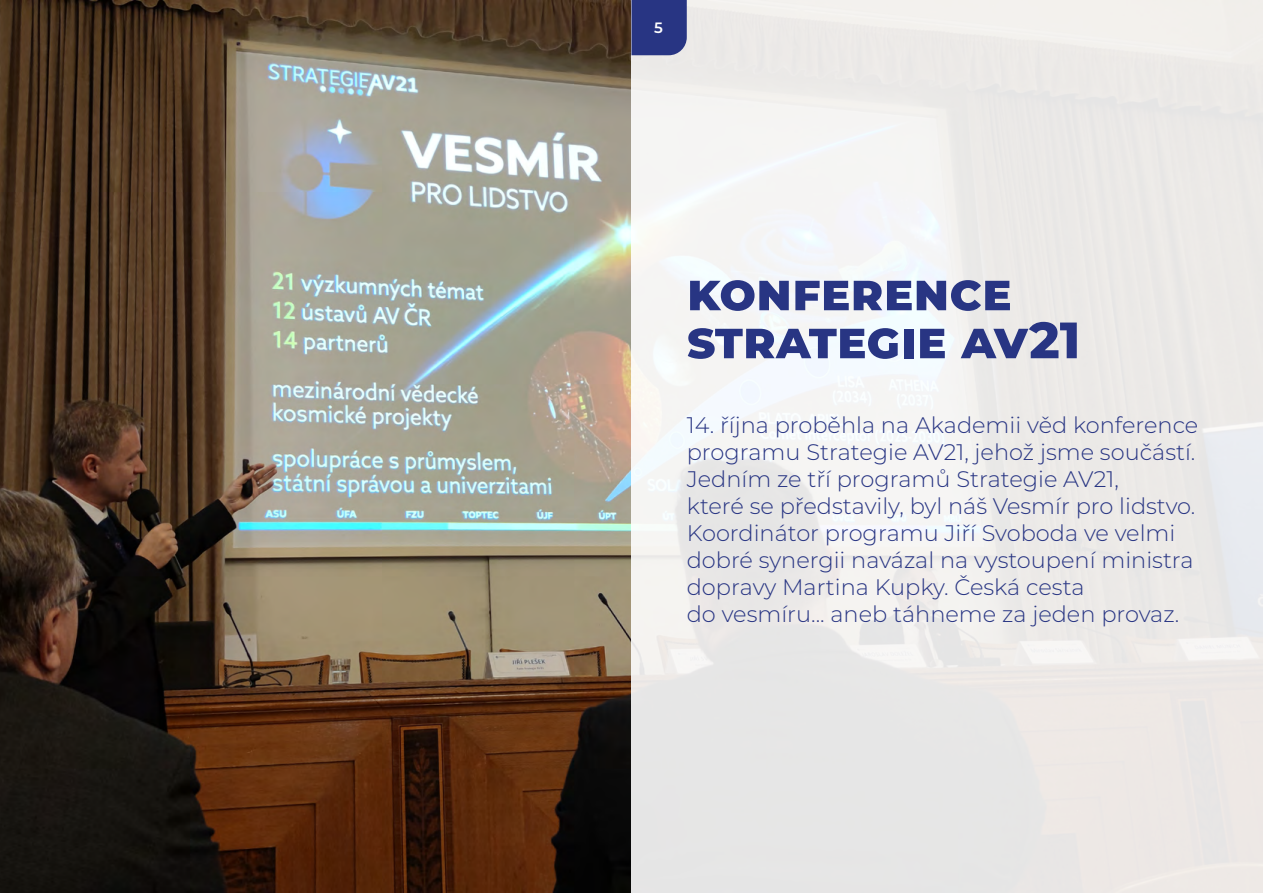
<style>
.page{position:relative;width:1263px;height:893px;background:#fff}
.page>*{position:absolute;margin:0;border:0;box-sizing:border-box;transform-origin:0 0}
.t1{font:800 51px/48px "Montserrat";color:#283583}
.t2{font:300 22.5px/27px "Montserrat";color:#283583}
.t3{font:600 15px "Montserrat";color:#fff}
</style>
<div class="page">
<img style="left:0;top:0;width:631px;height:893px">
<svg style="left:631px;top:0;width:632px;height:893px;fill:#edeae7"></svg>
<div style="left:631px;top:0;width:56px;height:55px;background:#283583"></div>
<p class="t3" style="left:654px;top:17px;width:10px">5</p>
<h1 class="t1" style="left:687px;top:265px;width:395px">Konference<br>Strategie AV21</h1>
<p class="t2" style="left:687px;top:411px;width:513px">14. října proběhla na Akademii věd konference programu Strategie AV21, jehož jsme součástí.<br>Jedním ze tří programů Strategie AV21,<br>které se představily, byl náš Vesmír pro lidstvo.<br>Koordinátor programu Jiří Svoboda ve velmi dobré synergii navázal na vystoupení ministra dopravy Martina Kupky. Česká cesta<br>do vesmíru... aneb táhneme za jeden provaz.</p>
</div>
